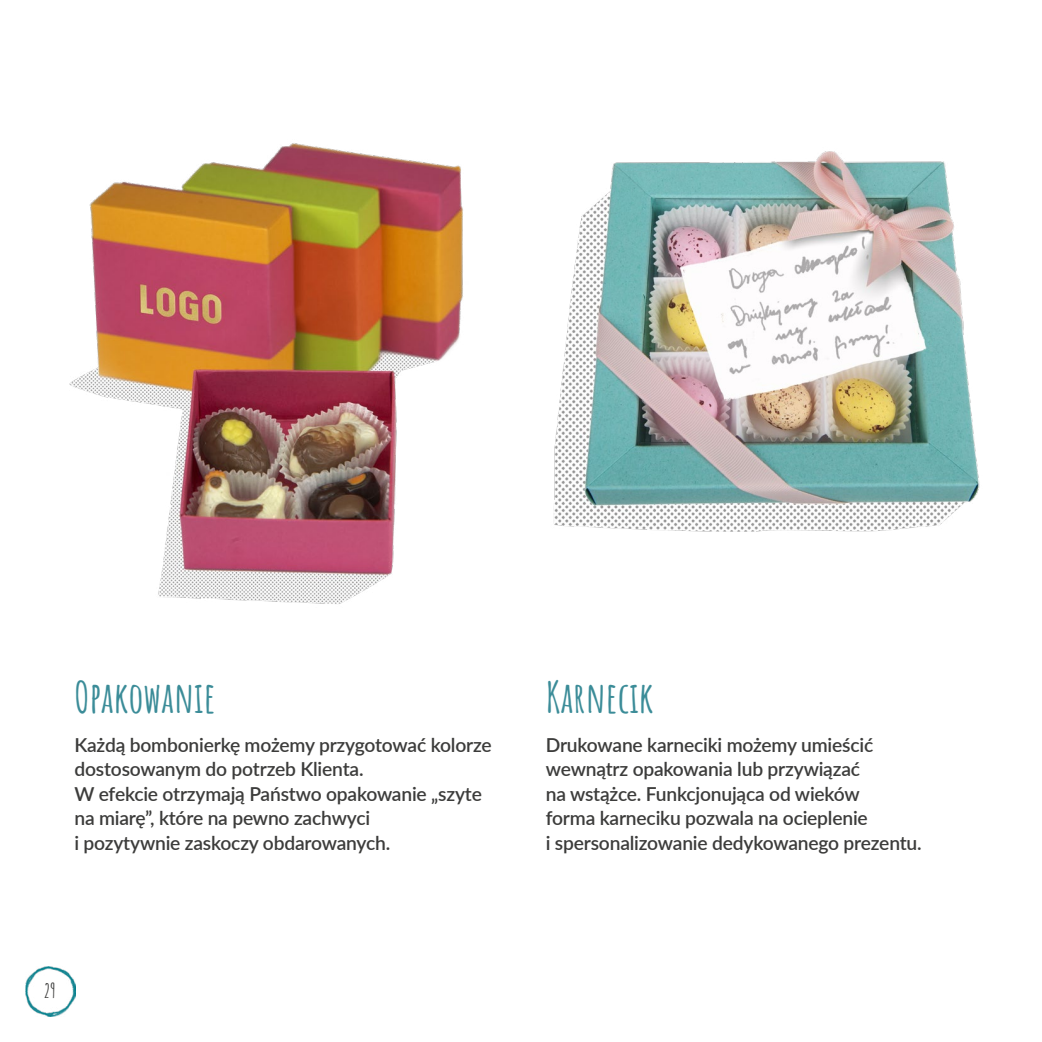
<style>
.page{position:relative;width:1042px;height:1042px;background:#fff}
.page>*{position:absolute;margin:0;border:0;box-sizing:border-box;transform-origin:0 0}
.t1{font:700 42px "Amatic SC";color:#3b8c98}
.t2{font:600 19.25px/24.5px "Lato";letter-spacing:-.01em;color:#3c3c3b}
.t3{font:700 19.25px "Amatic SC";color:#3c3c3b}
</style>
<div class="page">
<img style="left:553px;top:151px;width:427px;height:381px">
<img style="left:69px;top:143px;width:394px;height:461px">
<img style="left:25px;top:966px;width:50px;height:50px">
<h1 class="t1" style="left:74px;top:665px;width:143px">Opakowanie</h1>
<p class="t2" style="left:74px;top:732px;width:419px">Każdą bombonierkę możemy przygotować kolorze dostosowanym do potrzeb Klienta.<br>W efekcie otrzymają Państwo opakowanie „szyte na miarę”, które na pewno zachwyci<br>i pozytywnie zaskoczy obdarowanych.</p>
<p class="t3" style="left:44px;top:976px;width:14px">29</p>
<h1 class="t1" style="left:546px;top:665px;width:109px">Karnecik</h1>
<p class="t2" style="left:546px;top:732px;width:377px">Drukowane karneciki możemy umieścić wewnątrz opakowania lub przywiązać<br>na wstążce. Funkcjonująca od wieków<br>forma karneciku pozwala na ocieplenie<br>i spersonalizowanie dedykowanego prezentu.</p>
</div>
